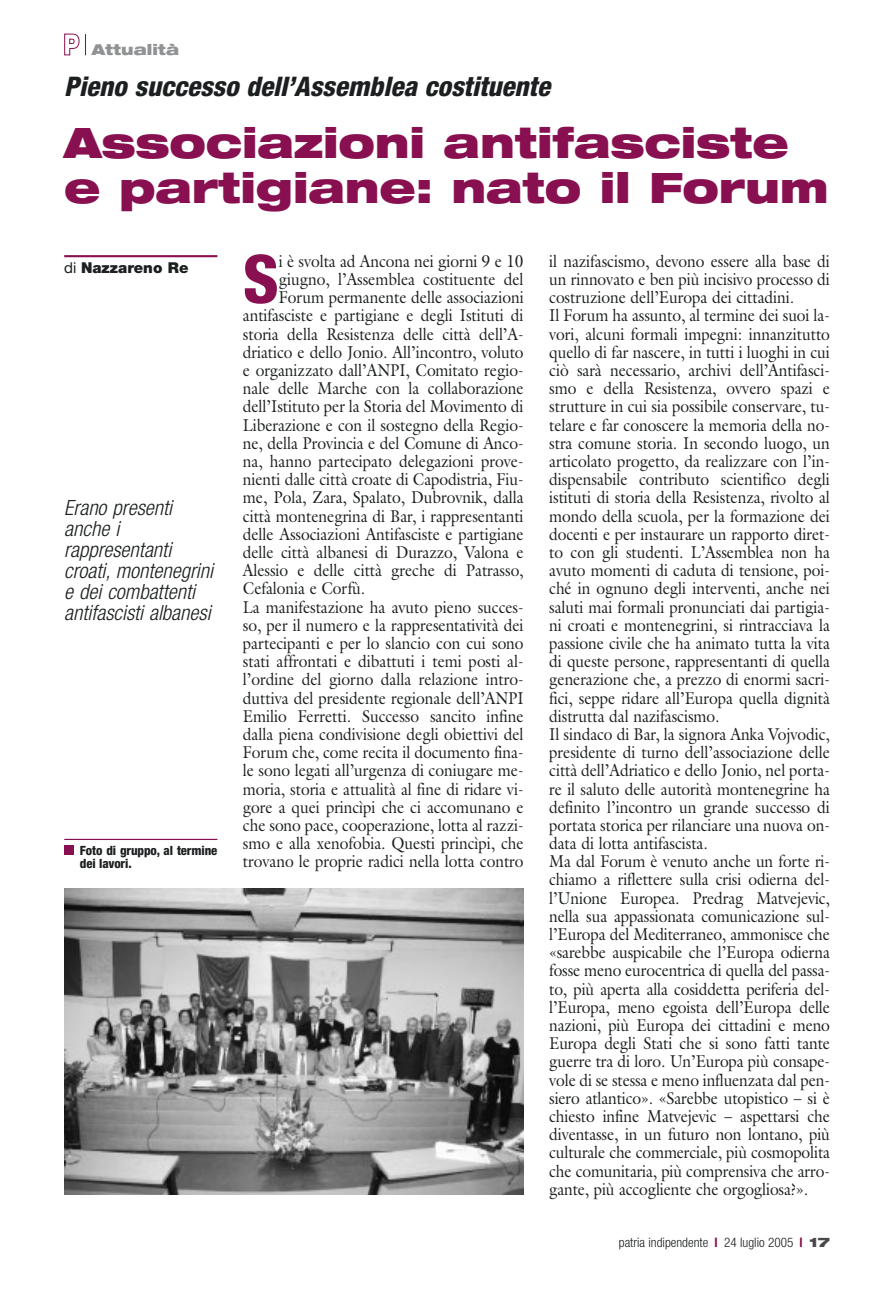
<style>
.page{position:relative;width:893px;height:1296px;background:#fff}
.page>*{position:absolute;margin:0;border:0;box-sizing:border-box;transform-origin:0 0}
.t1{font:800 condensed 66.9px "Helvetica Neue";color:#880f50}
.t2{font:900 expanded 42px/45px "Helvetica Neue";letter-spacing:-.005em;color:#880f50}
.t3{font:italic 800 condensed 27px "Helvetica Neue";color:#1c1f20}
.t4{font:italic 300 condensed 21px/21px "Helvetica Neue";color:#1c1f20}
.t5{font:17.25px/18.1px "Galliard";letter-spacing:-.005em;color:#1c1f20;scale:.9 1}
.t6{font:900 15px "Helvetica Neue";color:#1c1f20}
.t7{font:900 expanded 15px "Helvetica Neue";color:#909293}
.t8{font:300 condensed 13.2px "Helvetica Neue";color:#1c1f20}
.t9{font:800 condensed 12.75px/12.8px "Helvetica Neue";letter-spacing:-.01em;color:#1c1f20}
.s1{font-weight:400}
.s2{font-weight:700;color:#880f50}
.s3{font-weight:900;font-stretch:expanded;color:#47494a}
</style>
<div class="page">
<svg style="left:64px;top:33px;width:22px;height:23px"></svg>
<hr style="left:64px;top:255px;width:153px;height:2px;background:#880f50">
<img style="left:64px;top:889px;width:459px;height:306px">
<hr style="left:64px;top:839px;width:153px;height:1px;background:#880f50">
<div style="left:64px;top:846px;width:9px;height:9px;background:#880f50"></div>
<p class="t7" style="left:92px;top:44px;width:89px">Attualità</p>
<h3 class="t3" style="left:64px;top:77px;width:487px">Pieno successo dell’Assemblea costituente</h3>
<h2 class="t2" style="left:64px;top:124px;width:766px">Associazioni antifasciste e partigiane: nato il Forum</h2>
<p class="t6" style="left:64px;top:262px;width:126px"><span class="s1">di</span> Nazzareno Re</p>
<p class="t4" style="left:64px;top:498px;width:150px">Erano presenti anche i rappresentanti croati, montenegrini e dei combattenti antifascisti albanesi</p>
<p class="t9" style="left:80px;top:845px;width:139px">Foto di gruppo, al termine dei lavori.</p>
<h1 class="t1" style="left:243px;top:255px;width:37px">S</h1>
<p class="t5" style="left:279px;top:254px;width:274px">i è svolta ad Ancona nei giorni 9 e 10</p>
<p class="t5" style="left:279px;top:272px;width:274px">giugno, l’Assemblea costituente del</p>
<p class="t5" style="left:279px;top:290px;width:274px">Forum permanente delle associazioni</p>
<p class="t5" style="left:243px;top:308px;width:313px">antifasciste e partigiane e degli Istituti di</p>
<p class="t5" style="left:243px;top:326px;width:313px">storia della Resistenza delle città dell’A-</p>
<p class="t5" style="left:243px;top:345px;width:313px">driatico e dello Jonio. All’incontro, voluto</p>
<p class="t5" style="left:243px;top:363px;width:313px">e organizzato dall’ANPI, Comitato regio-</p>
<p class="t5" style="left:243px;top:381px;width:313px">nale delle Marche con la collaborazione</p>
<p class="t5" style="left:243px;top:399px;width:313px">dell’Istituto per la Storia del Movimento di</p>
<p class="t5" style="left:243px;top:417px;width:313px">Liberazione e con il sostegno della Regio-</p>
<p class="t5" style="left:243px;top:436px;width:313px">ne, della Provincia e del Comune di Anco-</p>
<p class="t5" style="left:243px;top:454px;width:313px">na, hanno partecipato delegazioni prove-</p>
<p class="t5" style="left:243px;top:472px;width:313px">nienti dalle città croate di Capodistria, Fiu-</p>
<p class="t5" style="left:243px;top:490px;width:313px">me, Pola, Zara, Spalato, Dubrovnik, dalla</p>
<p class="t5" style="left:243px;top:508px;width:313px">città montenegrina di Bar, i rappresentanti</p>
<p class="t5" style="left:243px;top:527px;width:313px">delle Associazioni Antifasciste e partigiane</p>
<p class="t5" style="left:243px;top:545px;width:313px">delle città albanesi di Durazzo, Valona e</p>
<p class="t5" style="left:243px;top:563px;width:313px">Alessio e delle città greche di Patrasso,</p>
<p class="t5" style="left:243px;top:581px;width:137px">Cefalonia e Corfù.</p>
<p class="t5" style="left:243px;top:599px;width:313px">La manifestazione ha avuto pieno succes-</p>
<p class="t5" style="left:243px;top:618px;width:313px">so, per il numero e la rappresentatività dei</p>
<p class="t5" style="left:243px;top:636px;width:313px">partecipanti e per lo slancio con cui sono</p>
<p class="t5" style="left:243px;top:654px;width:313px">stati affrontati e dibattuti i temi posti al-</p>
<p class="t5" style="left:243px;top:672px;width:313px">l’ordine del giorno dalla relazione intro-</p>
<p class="t5" style="left:243px;top:690px;width:313px">duttiva del presidente regionale dell’ANPI</p>
<p class="t5" style="left:243px;top:709px;width:313px">Emilio Ferretti. Successo sancito infine</p>
<p class="t5" style="left:243px;top:727px;width:313px">dalla piena condivisione degli obiettivi del</p>
<p class="t5" style="left:243px;top:745px;width:313px">Forum che, come recita il documento fina-</p>
<p class="t5" style="left:243px;top:763px;width:313px">le sono legati all’urgenza di coniugare me-</p>
<p class="t5" style="left:243px;top:781px;width:313px">moria, storia e attualità al fine di ridare vi-</p>
<p class="t5" style="left:243px;top:800px;width:313px">gore a quei princìpi che ci accomunano e</p>
<p class="t5" style="left:243px;top:818px;width:313px">che sono pace, cooperazione, lotta al razzi-</p>
<p class="t5" style="left:243px;top:836px;width:313px">smo e alla xenofobia. Questi princìpi, che</p>
<p class="t5" style="left:243px;top:854px;width:313px">trovano le proprie radici nella lotta contro</p>
<p class="t5" style="left:549px;top:254px;width:313px">il nazifascismo, devono essere alla base di un rinnovato e ben più incisivo processo di costruzione dell’Europa dei cittadini.<br>Il Forum ha assunto, al termine dei suoi la&shy;vori, alcuni formali impegni: innanzitutto quello di far nascere, in tutti i luoghi in cui ciò sarà necessario, archivi dell’Antifasci&shy;smo e della Resistenza, ovvero spazi e strutture in cui sia possibile conservare, tu&shy;telare e far conoscere la memoria della no&shy;stra comune storia. In secondo luogo, un articolato progetto, da realizzare con l’in&shy;dispensabile contributo scientifico degli istituti di storia della Resistenza, rivolto al mondo della scuola, per la formazione dei docenti e per instaurare un rapporto diret&shy;to con gli studenti. L’Assemblea non ha avuto momenti di caduta di tensione, poi&shy;ché in ognuno degli interventi, anche nei saluti mai formali pronunciati dai partigia&shy;ni croati e montenegrini, si rintracciava la passione civile che ha animato tutta la vita di queste persone, rappresentanti di quella generazione che, a prezzo di enormi sacri&shy;fici, seppe ridare all’Europa quella dignità distrutta dal nazifascismo.<br>Il sindaco di Bar, la signora Anka Vojvodic, presidente di turno dell’associazione delle città dell’Adriatico e dello Jonio, nel porta&shy;re il saluto delle autorità montenegrine ha definito l’incontro un grande successo di portata storica per rilanciare una nuova on&shy;data di lotta antifascista.<br>Ma dal Forum è venuto anche un forte ri&shy;chiamo a riflettere sulla crisi odierna del&shy;l’Unione Europea. Predrag Matvejevic, nella sua appassionata comunicazione sul&shy;l’Europa del Mediterraneo, ammonisce che «sarebbe auspicabile che l’Europa odierna fosse meno eurocentrica di quella del passa&shy;to, più aperta alla cosiddetta periferia del&shy;l’Europa, meno egoista dell’Europa delle nazioni, più Europa dei cittadini e meno Europa degli Stati che si sono fatti tante guerre tra di loro. Un’Europa più consape&shy;vole di se stessa e meno influenzata dal pen&shy;siero atlantico». «Sarebbe utopistico – si è chiesto infine Matvejevic – aspettarsi che diventasse, in un futuro non lontano, più culturale che commerciale, più cosmopolita che comunitaria, più comprensiva che arro&shy;gante, più accogliente che orgogliosa?».</p>
<p class="t8" style="left:619px;top:1238px;width:213px">patria indipendente <span class="s2">l</span> 24 luglio 2005 <span class="s2">l</span> <span class="s3">17</span></p>
</div>
